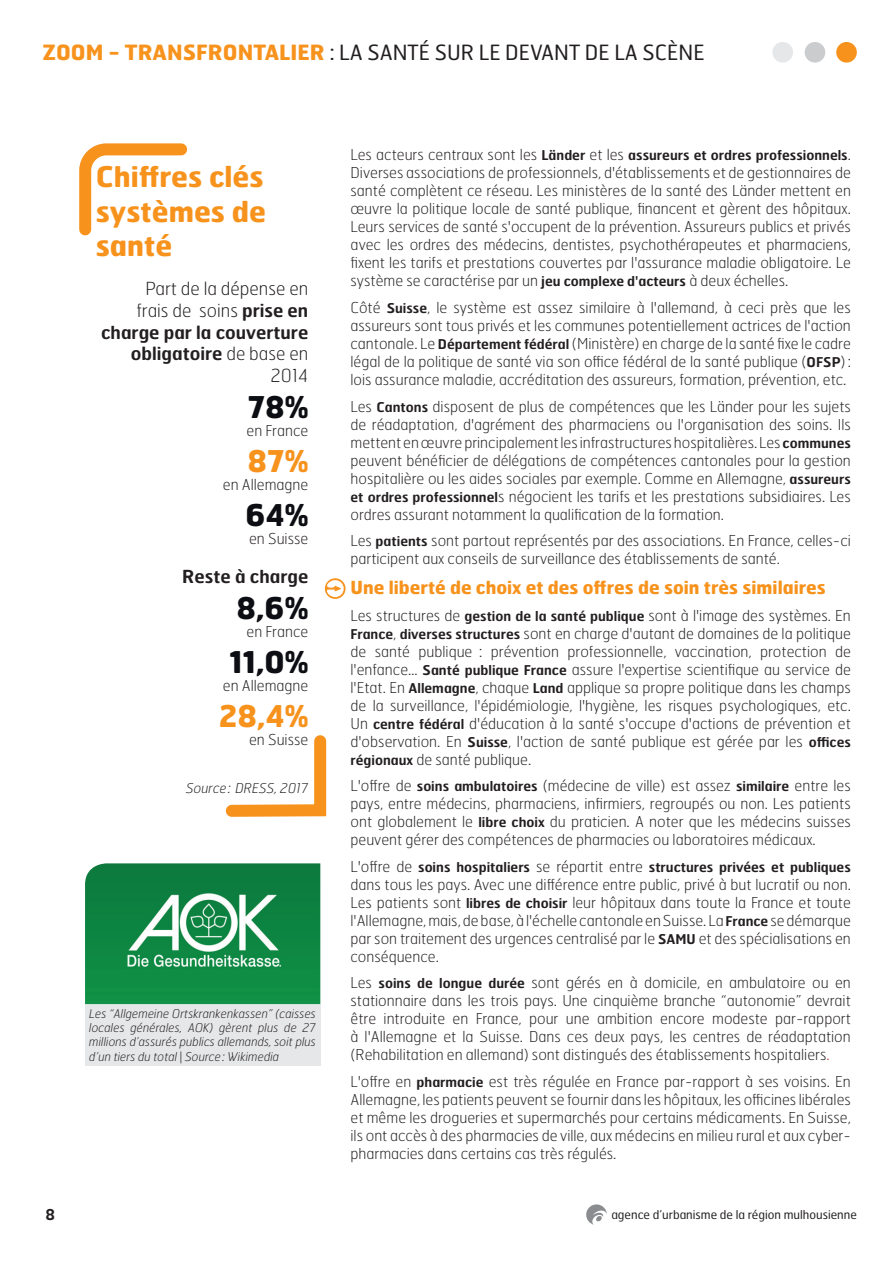
<style>
.page{position:relative;width:893px;height:1263px;background:#fff}
.page>*{position:absolute;margin:0;border:0;box-sizing:border-box;transform-origin:0 0}
.t1{font:700 30px "Hermes FB";color:#0d0e13}
.t2{font:700 30px "Hermes FB";color:#f7931d}
.t3{font:700 28.5px/34.2px "Hermes FB";color:#f7931d;text-align:justify}
.t4{font:21px "Hermes FB";color:#231f20}
.t5{font:100 18px/21.6px "Hermes FB";color:#231f20;text-align:right}
.t6{font:700 18px "Hermes FB";color:#f7931d}
.t7{font:600 18px "Hermes FB";color:#231f20}
.t8{font:100 15px/18px "Hermes FB";color:#231f20;text-align:justify}
.t9{font:600 15px "Hermes FB";color:#231f20}
.t10{font:600 13.5px "Hermes FB";color:#231f20}
.t11{font:italic 100 13.5px "Hermes FB";color:#231f20}
.t12{font:italic 100 12px/14.4px "Hermes FB";color:#231f20;text-align:justify}
.t13{font:12px "Hermes FB";color:#231f20}
.s1{font-weight:700;color:#f7931d}
.s2{font-weight:600}
.s3{font-weight:100;font-size:15px}
.s4{font-weight:600;font-size:13.5px}
.s5{color:#bf2b37}
</style>
<div class="page">
<svg style="left:325px;top:578px;width:21px;height:21px"></svg>
<svg style="left:225px;top:735px;width:102px;height:82px"></svg>
<svg style="left:79px;top:143px;width:109px;height:93px"></svg>
<div style="left:85px;top:1004px;width:235px;height:61px;background:#e6e7e9"></div>
<img style="left:85px;top:863px;width:235px;height:141px">
<div style="left:836px;top:42px;width:21px;height:21px;background:#f7931d;border-radius:50%"></div>
<div style="left:805px;top:42px;width:20px;height:21px;background:#cbccce;border-radius:50%"></div>
<div style="left:772px;top:42px;width:21px;height:21px;background:#e6e7e9;border-radius:50%"></div>
<svg style="left:586px;top:1204px;width:21px;height:21px"></svg>
<h3 class="t4" style="left:43px;top:39px;width:663px"><span class="s1">zoom - transfrontalier</span> : la santé sur le devant de la scène</h3>
<h2 class="t3" style="left:96px;top:159px;width:172px">Chiffres clés systèmes de santé</h2>
<p class="t5" style="left:101px;top:278px;width:209px">Part de la dépense en<br>frais de soins <span class="s2">prise en charge par la couverture obligatoire</span> de base en<br>2014</p>
<h1 class="t1" style="left:248px;top:387px;width:62px">78%</h1>
<p class="t8" style="left:247px;top:421px;width:63px">en France</p>
<h1 class="t2" style="left:247px;top:441px;width:62px">87%</h1>
<p class="t8" style="left:223px;top:475px;width:87px">en Allemagne</p>
<h1 class="t1" style="left:246px;top:495px;width:64px">64%</h1>
<p class="t8" style="left:249px;top:529px;width:61px">en Suisse</p>
<p class="t7" style="left:182px;top:565px;width:128px">Reste à charge</p>
<h1 class="t1" style="left:236px;top:589px;width:73px">8,6%</h1>
<p class="t8" style="left:247px;top:623px;width:63px">en France</p>
<h1 class="t1" style="left:229px;top:643px;width:81px">11,0%</h1>
<p class="t8" style="left:223px;top:677px;width:87px">en Allemagne</p>
<h1 class="t2" style="left:219px;top:697px;width:91px">28,4%</h1>
<p class="t8" style="left:249px;top:731px;width:61px">en Suisse</p>
<p class="t11" style="left:186px;top:779px;width:124px">Source : DRESS, 2017</p>
<p class="t12" style="left:89px;top:1006px;width:228px">Les “Allgemeine Ortskrankenkassen” (caisses locales générales, AOK) gèrent plus de 27 millions d’assurés publics allemands, soit plus d’un tiers du total | Source : Wikimedia</p>
<p class="t9" style="left:46px;top:1205px;width:11px">8</p>
<p class="t10" style="left:350px;top:147px;width:502px"><span class="s3">Les acteurs centraux sont les</span> Länder <span class="s3">et les</span> assureurs et ordres professionnels<span class="s3">.</span></p>
<p class="t8" style="left:350px;top:164px;width:502px">Diverses associations de professionnels, d'établissements et de gestionnaires de santé complètent ce réseau. Les ministères de la santé des Länder mettent en œuvre la politique locale de santé publique, financent et gèrent des hôpitaux.<br>Leurs services de santé s'occupent de la prévention. Assureurs publics et privés avec les ordres des médecins, dentistes, psychothérapeutes et pharmaciens, fixent les tarifs et prestations couvertes par l'assurance maladie obligatoire. Le système se caractérise par un <span class="s4">jeu complexe d'acteurs</span> à deux échelles.</p>
<p class="t8" style="left:350px;top:298px;width:502px">Côté <span class="s4">Suisse</span>, le système est assez similaire à l'allemand, à ceci près que les assureurs sont tous privés et les communes potentiellement actrices de l'action cantonale. Le <span class="s4">Département fédéral</span> (Ministère) en charge de la santé fixe le cadre légal de la politique de santé via son office fédéral de la santé publique (<span class="s4">OFSP</span>) : lois assurance maladie, accréditation des assureurs, formation, prévention, etc.</p>
<p class="t8" style="left:350px;top:397px;width:502px">Les <span class="s4">Cantons</span> disposent de plus de compétences que les Länder pour les sujets de réadaptation, d'agrément des pharmaciens ou l'organisation des soins. Ils mettent en œuvre principalement les infrastructures hospitalières. Les <span class="s4">communes </span>peuvent bénéficier de délégations de compétences cantonales pour la gestion hospitalière ou les aides sociales par exemple. Comme en Allemagne, <span class="s4">assureurs et ordres professionnel</span>s négocient les tarifs et les prestations subsidiaires. Les ordres assurant notamment la qualification de la formation.</p>
<p class="t8" style="left:350px;top:531px;width:502px">Les <span class="s4">patients</span> sont partout représentés par des associations. En France, celles-ci participent aux conseils de surveillance des établissements de santé.</p>
<p class="t6" style="left:350px;top:576px;width:477px">Une liberté de choix et des offres de soin très similaires</p>
<p class="t8" style="left:350px;top:606px;width:502px">Les structures de <span class="s4">gestion de la santé publique</span> sont à l'image des systèmes. En <span class="s4">France</span>, <span class="s4">diverses structures</span> sont en charge d'autant de domaines de la politique de santé publique : prévention professionnelle, vaccination, protection de l'enfance… <span class="s4">Santé publique France</span> assure l'expertise scientifique au service de l'Etat. En <span class="s4">Allemagne</span>, chaque <span class="s4">Land</span> applique sa propre politique dans les champs de la surveillance, l'épidémiologie, l'hygiène, les risques psychologiques, etc.<br>Un <span class="s4">centre fédéral</span> d'éducation à la santé s'occupe d'actions de prévention et d'observation. En <span class="s4">Suisse</span>, l'action de santé publique est gérée par les <span class="s4">offices régionaux</span> de santé publique.</p>
<p class="t8" style="left:350px;top:776px;width:502px">L'offre de <span class="s4">soins ambulatoires</span> (médecine de ville) est assez <span class="s4">similaire</span> entre les pays, entre médecins, pharmaciens, infirmiers, regroupés ou non. Les patients ont globalement le <span class="s4">libre choix</span> du praticien. A noter que les médecins suisses peuvent gérer des compétences de pharmacies ou laboratoires médicaux.</p>
<p class="t10" style="left:350px;top:858px;width:502px"><span class="s3">L'offre de</span> soins hospitaliers <span class="s3">se répartit entre</span> structures privées et publiques</p>
<p class="t8" style="left:350px;top:875px;width:502px">dans tous les pays. Avec une différence entre public, privé à but lucratif ou non.<br>Les patients sont <span class="s4">libres de choisir</span> leur hôpitaux dans toute la France et toute l'Allemagne, mais, de base, à l'échelle cantonale en Suisse. La <span class="s4">France</span> se démarque par son traitement des urgences centralisé par le <span class="s4">SAMU</span> et des spécialisations en conséquence.</p>
<p class="t8" style="left:350px;top:973px;width:502px">Les <span class="s4">soins de longue durée</span> sont gérés en à domicile, en ambulatoire ou en stationnaire dans les trois pays. Une cinquième branche “autonomie” devrait être introduite en France, pour une ambition encore modeste par-rapport à l'Allemagne et la Suisse. Dans ces deux pays, les centres de réadaptation (Rehabilitation en allemand) sont distingués des établissements hospitaliers<span class="s5">.</span></p>
<p class="t8" style="left:350px;top:1072px;width:502px">L'offre en <span class="s4">pharmacie</span> est très régulée en France par-rapport à ses voisins. En Allemagne, les patients peuvent se fournir dans les hôpitaux, les officines libérales et même les drogueries et supermarchés pour certains médicaments. En Suisse, ils ont accès à des pharmacies de ville, aux médecins en milieu rural et aux cyber&shy;pharmacies dans certains cas très régulés.</p>
<p class="t13" style="left:611px;top:1207px;width:247px">agence d’urbanisme de la région mulhousienne</p>
</div>
